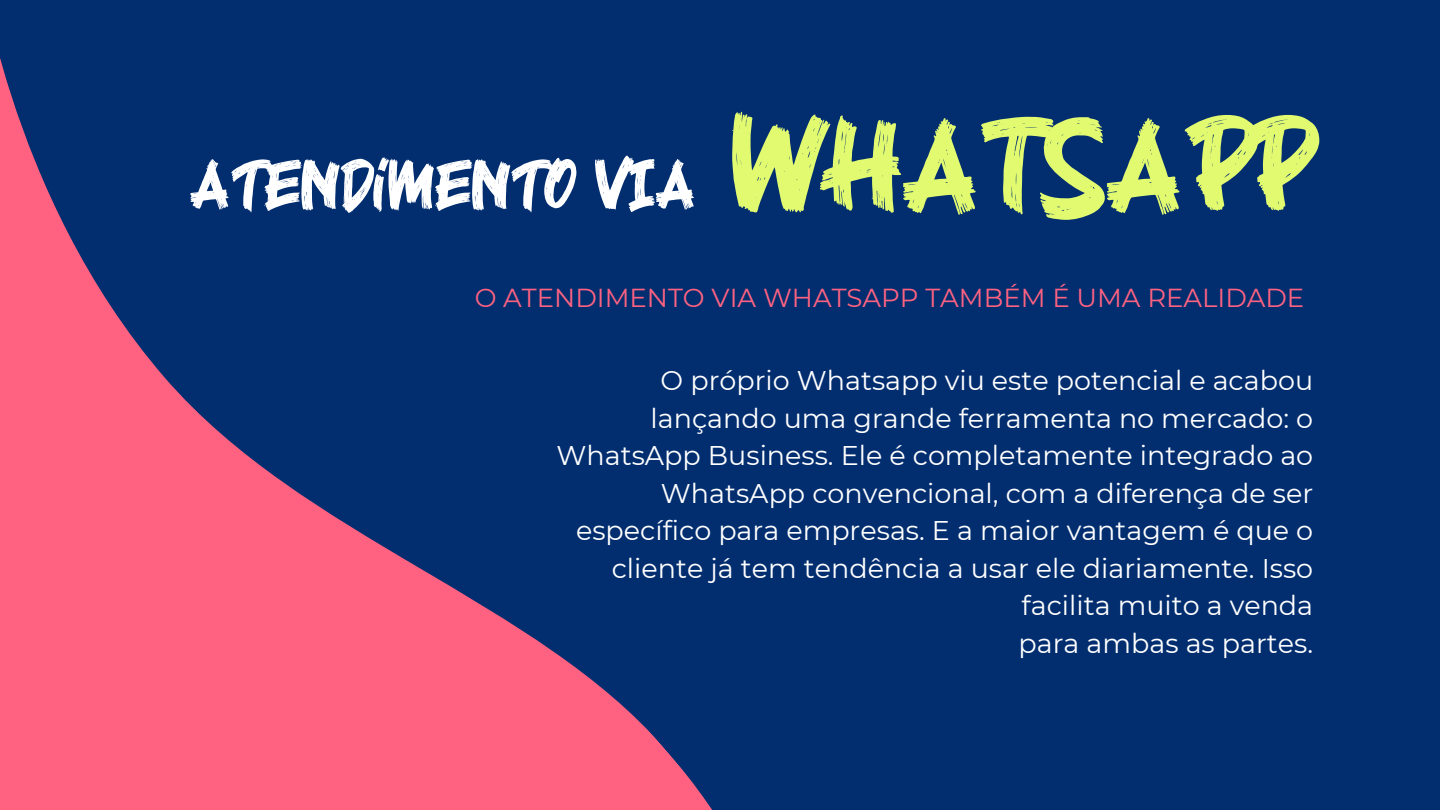
<style>
.page{position:relative;width:1440px;height:810px;background:#022e70}
.page>*{position:absolute;margin:0;border:0;box-sizing:border-box;transform-origin:0 0}
.t1{font:100.8px "Black Rocker";letter-spacing:.02em;color:#e1fa70}
.t2{font:52.8px "Black Rocker";letter-spacing:.02em;color:#fff}
.t3{font:27px/37.5px "Montserrat";color:#fff;text-align:right}
.t4{font:26px "Montserrat";color:#ff6281}
</style>
<div class="page">
<svg style="left:0;top:58px;width:713px;height:752px"></svg>
<h2 class="t2" style="left:190px;top:145px;width:507px">ATENDIMENTO VIA</h2>
<h1 class="t1" style="left:732px;top:92px;width:574px">WHATSAPP</h1>
<p class="t4" style="left:475px;top:282px;width:831px">O ATENDIMENTO VIA WHATSAPP TAMBÉM É UMA REALIDADE</p>
<p class="t3" style="left:557px;top:362px;width:758px">O próprio Whatsapp viu este potencial e acabou lançando uma grande ferramenta no mercado: o WhatsApp Business. Ele é completamente integrado ao WhatsApp convencional, com a diferença de ser específico para empresas. E a maior vantagem é que o cliente já tem tendência a usar ele diariamente. Isso facilita muito a venda</p>
<p class="t3" style="left:1019px;top:624px;width:296px">para ambas as partes.</p>
</div>
